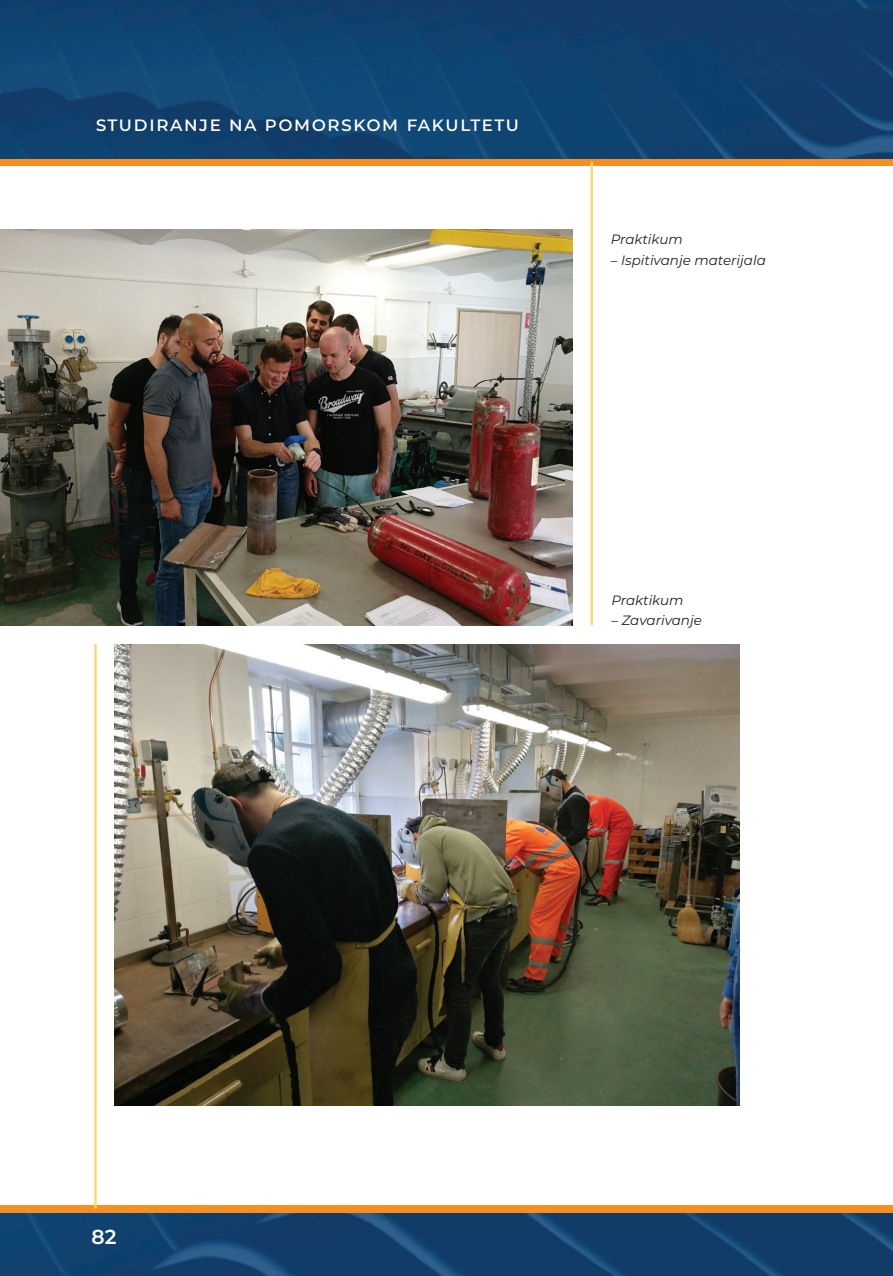
<style>
.page{position:relative;width:893px;height:1276px;background:#fff}
.page>*{position:absolute;margin:0;border:0;box-sizing:border-box;transform-origin:0 0}
.t1{font:500 20.25px "Montserrat";letter-spacing:.06em;color:#fff}
.t2{font:600 20.25px "Montserrat";color:#fff}
.t3{font:italic 13.5px "Montserrat";color:#231f20}
</style>
<div class="page">
<div style="left:0;top:158px;width:893px;height:8px;background:#f68f21"></div>
<img style="left:0;top:0;width:893px;height:158px">
<img style="left:0;top:1213px;width:893px;height:63px">
<div style="left:0;top:1205px;width:893px;height:8px;background:#f68f21"></div>
<img style="left:0;top:230px;width:573px;height:395px">
<img style="left:115px;top:644px;width:625px;height:461px">
<hr style="left:94px;top:644px;width:3px;height:564px;background:#fdd866">
<hr style="left:591px;top:162px;width:2px;height:463px;background:#fdd866">
<h1 class="t1" style="left:96px;top:109px;width:425px">studiranje na pomorskom fakultetu</h1>
<p class="t3" style="left:611px;top:230px;width:74px">Praktikum</p>
<p class="t3" style="left:611px;top:250px;width:157px">– Ispitivanje materijala</p>
<p class="t3" style="left:611px;top:590px;width:74px">Praktikum</p>
<p class="t3" style="left:611px;top:611px;width:92px">– Zavarivanje</p>
<h1 class="t2" style="left:92px;top:1222px;width:26px">82</h1>
</div>
